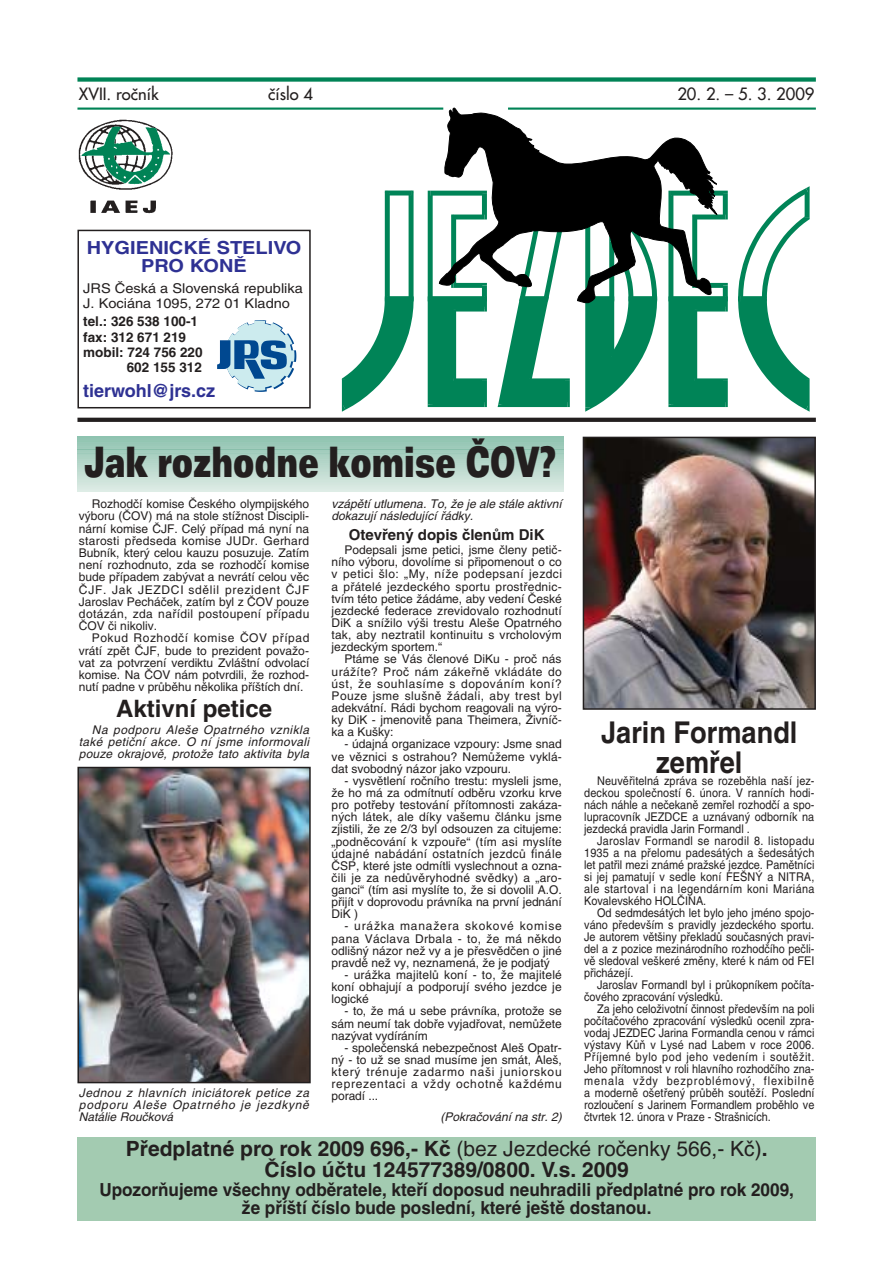
<style>
.page{position:relative;width:893px;height:1262px;background:#fff}
.page>*{position:absolute;margin:0;border:0;box-sizing:border-box;transform-origin:0 0}
.t1{font:900 expanded 42px "Univers CE";color:#231f1f;scale:.57 1}
.t2{font:700 30px/30px "Helvetica CE";color:#231f1f;text-align:center;scale:.91 1}
.t3{font:700 24px "Helvetica CE";color:#231f1f}
.t4{font:700 21px/21px "Helvetica CE";color:#231f1f;text-align:center}
.t5{font:700 18px/18px "Helvetica CE";color:#231f1f;text-align:center;scale:.95 1}
.t6{font:700 18px/18px "Helvetica CE";color:#2e3193;text-align:center;scale:1.11 1}
.t7{font:700 18px "Helvetica CE";color:#2e3193}
.t8{font:16.5px "Futura CE";color:#231f1f}
.t9{font:700 15px "Helvetica CE";color:#231f1f}
.t10{font:700 13.5px "Helvetica CE";color:#231f1f}
.t11{font:13.5px/15px "Helvetica CE";color:#231f1f;scale:1.08 1}
.t12{font:12px/12.1px "Helvetica CE";color:#231f1f;text-align:justify}
.t13{font:12px/12px "Helvetica CE";color:#231f1f;text-align:justify;scale:.91 1}
.t14{font:italic 12px/12.1px "Helvetica CE";color:#231f1f;text-align:justify}
.s1{font-weight:400}
</style>
<div class="page">
<div style="left:77px;top:77px;width:738px;height:5px;background:#008356"></div>
<div style="left:77px;top:417px;width:738px;height:5px;background:#231f1f"></div>
<svg style="left:497px;top:303px;width:73px;height:104px"></svg>
<svg style="left:668px;top:191px;width:59px;height:216px"></svg>
<svg style="left:427px;top:191px;width:60px;height:216px"></svg>
<svg style="left:585px;top:303px;width:72px;height:109px"></svg>
<svg style="left:738px;top:186px;width:71px;height:226px"></svg>
<svg style="left:342px;top:190px;width:71px;height:222px"></svg>
<svg style="left:438px;top:107px;width:280px;height:196px"></svg>
<hr style="left:77px;top:107px;width:366px;height:3px;background:#008356">
<hr style="left:508px;top:107px;width:307px;height:3px;background:#008356">
<img style="left:78px;top:119px;width:95px;height:94px">
<svg style="left:217px;top:320px;width:79px;height:72px"></svg>
<div style="left:77px;top:230px;width:234px;height:178px;border:2px solid #231f1f"></div>
<hr style="left:77px;top:436px;width:486px;height:2px;background:#71b49c">
<hr style="left:77px;top:438px;width:486px;height:2px;background:#76b69f">
<hr style="left:77px;top:440px;width:486px;height:2px;background:#78b8a0">
<hr style="left:77px;top:442px;width:486px;height:2px;background:#7dbaa3">
<hr style="left:77px;top:444px;width:486px;height:2px;background:#80bba6">
<hr style="left:77px;top:446px;width:486px;height:2px;background:#84bda9">
<hr style="left:77px;top:448px;width:486px;height:2px;background:#88beaa">
<hr style="left:77px;top:450px;width:486px;height:2px;background:#8cc1ad">
<hr style="left:77px;top:452px;width:486px;height:2px;background:#90c3b1">
<hr style="left:77px;top:454px;width:486px;height:2px;background:#94c5b2">
<hr style="left:77px;top:456px;width:486px;height:2px;background:#97c7b4">
<hr style="left:77px;top:458px;width:486px;height:2px;background:#9bc8b6">
<hr style="left:77px;top:460px;width:486px;height:2px;background:#9fcbba">
<hr style="left:77px;top:462px;width:486px;height:2px;background:#a1ccbc">
<hr style="left:77px;top:464px;width:486px;height:2px;background:#a7cebe">
<hr style="left:77px;top:466px;width:486px;height:2px;background:#a9d0c1">
<hr style="left:77px;top:468px;width:486px;height:2px;background:#add2c4">
<hr style="left:77px;top:470px;width:486px;height:2px;background:#b1d3c6">
<hr style="left:77px;top:472px;width:486px;height:2px;background:#b4d6c8">
<hr style="left:77px;top:474px;width:486px;height:2px;background:#b8d7cb">
<hr style="left:77px;top:476px;width:486px;height:2px;background:#bcdace">
<hr style="left:77px;top:478px;width:486px;height:2px;background:#c0dbd0">
<hr style="left:77px;top:480px;width:486px;height:2px;background:#c4ded3">
<hr style="left:77px;top:482px;width:486px;height:2px;background:#c8e0d6">
<hr style="left:77px;top:484px;width:486px;height:2px;background:#cbe2d8">
<hr style="left:77px;top:486px;width:486px;height:2px;background:#d0e4dc">
<hr style="left:77px;top:488px;width:486px;height:2px;background:#d3e6de">
<hr style="left:77px;top:490px;width:486px;height:2px;background:#d7e9e0">
<div style="left:77px;top:1137px;width:738px;height:83px;background:#a3cbb1"></div>
<img style="left:80px;top:769px;width:228px;height:311px">
<div style="left:77px;top:766px;width:234px;height:317px;border:2px solid #231f1f"></div>
<img style="left:585px;top:439px;width:227px;height:268px">
<div style="left:582px;top:436px;width:233px;height:274px;border:2px solid #231f1f"></div>
<h3 class="t8" style="left:79px;top:87px;width:81px">XVII. roãník</h3>
<h3 class="t8" style="left:268px;top:87px;width:46px">ãíslo 4</h3>
<h3 class="t8" style="left:677px;top:87px;width:138px">20. 2. – 5. 3. 2009</h3>
<h3 class="t6" style="left:87px;top:240px;width:195px">HYGIENICKÉ STELIVO<br>PRO KONĚ</h3>
<p class="t11" style="left:83px;top:283px;width:205px">JRS Česká a Slovenská republika<br>J. Kociána 1095, 272 01 Kladno</p>
<p class="t10" style="left:83px;top:317px;width:116px">tel.: 326 538 100-1</p>
<p class="t10" style="left:83px;top:332px;width:104px">fax: 312 671 219</p>
<p class="t10" style="left:83px;top:347px;width:121px">mobil: 724 756 220</p>
<p class="t10" style="left:127px;top:362px;width:77px">602 155 312</p>
<h3 class="t7" style="left:83px;top:384px;width:133px">tierwohl@jrs.cz</h3>
<h1 class="t1" style="left:84px;top:447px;width:829px">Jak rozhodne komise âOV?</h1>
<p class="t12" style="left:79px;top:499px;width:232px;text-indent:13px">Rozhodčí komise Českého olympijského výboru (ČOV) má na stole stížnost Discipli&shy;nární komise ČJF. Celý případ má nyní na starosti předseda komise JUDr. Gerhard Bubník, který celou kauzu posuzuje. Zatím není rozhodnuto, zda se rozhodčí komise bude případem zabývat a nevrátí celou věc ČJF. Jak JEZDCI sdělil prezident ČJF Jaroslav Pecháček, zatím byl z ČOV pouze dotázán, zda nařídil postoupení případu ČOV či nikoliv.</p>
<p class="t12" style="left:79px;top:633px;width:232px;text-indent:13px">Pokud Rozhodčí komise ČOV případ vrátí zpět ČJF, bude to prezident považo&shy;vat za potvrzení verdiktu Zvláštní odvolací komise. Na ČOV nám potvrdili, že rozhod&shy;nutí padne v průběhu několika příštích dní.</p>
<h3 class="t3" style="left:116px;top:699px;width:157px">Aktivní petice</h3>
<p class="t14" style="left:79px;top:725px;width:232px;text-indent:13px">Na podporu Aleše Opatrného vznikla také petiční akce. O ní jsme informovali pouze okrajově, protože tato aktivita byla</p>
<p class="t14" style="left:79px;top:1088px;width:232px">Jednou z hlavních iniciátorek petice za podporu Aleše Opatrného je jezdkyně Natálie Roučková</p>
<p class="t14" style="left:331px;top:499px;width:232px">vzápětí utlumena. To, že je ale stále aktivní dokazují následující řádky.</p>
<p class="t9" style="left:349px;top:529px;width:197px">Otevřený dopis členům DiK</p>
<p class="t12" style="left:331px;top:545px;width:232px;text-indent:13px">Podepsali jsme petici, jsme členy petič&shy;ního výboru, dovolíme si připomenout o co v petici šlo: „My, níže podepsaní jezdci a přátelé jezdeckého sportu prostřednic&shy;tvím této petice žádáme, aby vedení České jezdecké federace zrevidovalo rozhodnutí DiK a snížilo výši trestu Aleše Opatrného tak, aby neztratil kontinuitu s vrcholovým jezdeckým sportem.“</p>
<p class="t12" style="left:331px;top:654px;width:232px;text-indent:13px">Ptáme se Vás členové DiKu - proč nás urážíte? Proč nám zákeřně vkládáte do úst, že souhlasíme s dopováním koní?<br>Pouze jsme slušně žádali, aby trest byl adekvátní. Rádi bychom reagovali na výro&shy;ky DiK - jmenovitě pana Theimera, Živníč&shy;ka a Kušky:</p>
<p class="t12" style="left:331px;top:739px;width:232px;text-indent:13px">- údajná organizace vzpoury: Jsme snad ve věznici s ostrahou? Nemůžeme vyklá&shy;dat svobodný názor jako vzpouru.</p>
<p class="t12" style="left:331px;top:776px;width:232px;text-indent:13px">- vysvětlení ročního trestu: mysleli jsme, že ho má za odmítnutí odběru vzorku krve pro potřeby testování přítomnosti zakáza&shy;ných látek, ale díky vašemu článku jsme zjistili, že ze 2/3 byl odsouzen za citujeme: „podněcování k vzpouře“ (tím asi myslíte údajné nabádání ostatních jezdců finále ČSP, které jste odmítli vyslechnout a ozna&shy;čili je za nedůvěryhodné svědky) a „aro&shy;ganci“ (tím asi myslíte to, že si dovolil A.O. přijít v doprovodu právníka na první jednání DiK )</p>
<p class="t12" style="left:331px;top:921px;width:232px;text-indent:13px">- urážka manažera skokové komise pana Václava Drbala - to, že má někdo odlišný názor než vy a je přesvědčen o jiné pravdě než vy, neznamená, že je podjatý</p>
<p class="t12" style="left:331px;top:970px;width:232px;text-indent:13px">- urážka majitelů koní - to, že majitelé koní obhajují a podporují svého jezdce je logické</p>
<p class="t12" style="left:331px;top:1006px;width:232px;text-indent:13px">- to, že má u sebe právníka, protože se sám neumí tak dobře vyjadřovat, nemůžete nazývat vydíráním</p>
<p class="t12" style="left:331px;top:1042px;width:232px;text-indent:13px">- společenská nebezpečnost Aleš Opatr&shy;ný - to už se snad musíme jen smát, Aleš, který trénuje zadarmo naši juniorskou reprezentaci a vždy ochotně každému poradí ...</p>
<p class="t14" style="left:440px;top:1112px;width:123px">(Pokračování na str. 2)</p>
<h2 class="t2" style="left:601px;top:720px;width:217px">Jarin Formandl zemřel</h2>
<p class="t13" style="left:584px;top:776px;width:254px;text-indent:13px">Neuvěřitelná zpráva se rozeběhla naší jez&shy;deckou společností 6. února. V ranních hodi&shy;nách náhle a nečekaně zemřel rozhodčí a spo&shy;lupracovník JEZDCE a uznávaný odborník na jezdecká pravidla Jarin Formandl .</p>
<p class="t13" style="left:584px;top:836px;width:255px;text-indent:13px">Jaroslav Formandl se narodil 8. listopadu 1935 a na přelomu padesátých a šedesátých let patřil mezi známé pražské jezdce. Pamětníci si jej pamatují v sedle koní FEŠNÝ a NITRA, ale startoval i na legendárním koni Mariána Kovalevského HOLČINA.</p>
<p class="t13" style="left:584px;top:908px;width:254px;text-indent:13px">Od sedmdesátých let bylo jeho jméno spojo&shy;váno především s pravidly jezdeckého sportu.<br>Je autorem většiny překladů současných pravi&shy;del a z pozice mezinárodního rozhodčího pečli&shy;vě sledoval veškeré změny, které k nám od FEI přicházejí.</p>
<p class="t13" style="left:584px;top:980px;width:254px;text-indent:13px">Jaroslav Formandl byl i průkopníkem počíta&shy;čového zpracování výsledků.</p>
<p class="t13" style="left:584px;top:1004px;width:255px;text-indent:13px">Za jeho celoživotní činnost především na poli počítačového zpracování výsledků ocenil zpra&shy;vodaj JEZDEC Jarina Formandla cenou v rámci výstavy Kůň v Lysé nad Labem v roce 2006.<br>Příjemné bylo pod jeho vedením i soutěžit.<br>Jeho přítomnost v roli hlavního rozhodčího zna&shy;menala vždy bezproblémový, flexibilně a moderně ošetřený průběh soutěží. Poslední rozloučení s Jarinem Formandlem proběhlo ve čtvrtek 12. února v Praze - Strašnicích.</p>
<h3 class="t4" style="left:126px;top:1140px;width:643px">Předplatné pro rok 2009 696,- Kč <span class="s1">(bez Jezdecké ročenky 566,- Kč)</span>.<br>Číslo účtu 124577389/0800. V.s. 2009</h3>
<h3 class="t5" style="left:99px;top:1182px;width:732px">Upozorňujeme všechny odběratele, kteří doposud neuhradili předplatné pro rok 2009, že příští číslo bude poslední, které ještě dostanou.</h3>
</div>
